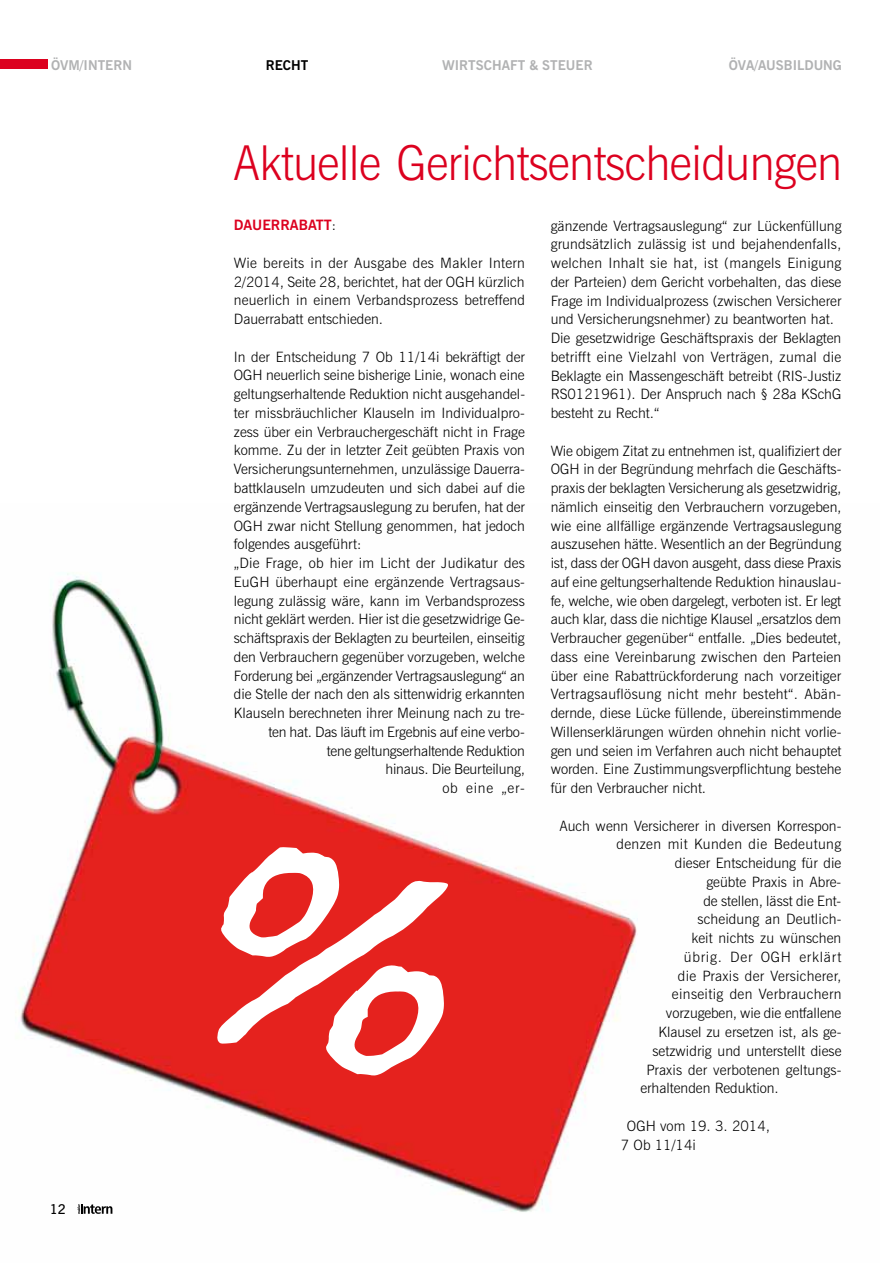
<style>
.page{position:relative;width:893px;height:1263px;background:#fff}
.page>*{position:absolute;margin:0;border:0;box-sizing:border-box;transform-origin:0 0}
.t1{font:300 48px "News Gothic BT";letter-spacing:-.015em;color:#dc011f;scale:.96 1}
.t2{font:300 14.25px/18.8px "News Gothic BT";color:#000;text-align:justify}
.t3{font:300 14.25px "News Gothic BT";letter-spacing:.03em;color:#000}
.t4{font:300 14.25px "News Gothic BT";letter-spacing:.02em;color:#000}
.t5{font:300 14.25px "News Gothic BT";letter-spacing:.025em;color:#000}
.t6{font:300 14.25px "News Gothic BT";letter-spacing:.055em;color:#000}
.t7{font:700 14.25px "News Gothic BT";color:#dc011f}
.t8{font:700 13.5px "News Gothic BT";color:#b1b2b3}
.t9{font:700 13.5px "News Gothic BT";color:#000}
.t10{font:600 13.5px "News Gothic BT";color:#000}
.s1{font-weight:300;color:#000}
</style>
<div class="page">
<img style="left:15px;top:573px;width:623px;height:641px">
<div style="left:0;top:60px;width:48px;height:9px;background:#dc011f"></div>
<svg style="left:77px;top:1204px;width:35px;height:10px"></svg>
<div style="left:186px;top:821px;width:296px;height:284px;background:#e5221e"></div>
<p class="t8" style="left:51px;top:57px;width:82px">ÖVM/INTERN</p>
<p class="t9" style="left:266px;top:57px;width:44px">RECHT</p>
<p class="t8" style="left:442px;top:57px;width:60px">WI RTSCHAF</p>
<p class="t8" style="left:518px;top:57px;width:76px">T &amp; STEUER</p>
<p class="t8" style="left:729px;top:57px;width:64px">ÖVA/AUSBILD</p>
<p class="t8" style="left:814px;top:57px;width:30px">UNG</p>
<p class="t10" style="left:50px;top:1201px;width:18px">12</p>
<h1 class="t1" style="left:233px;top:134px;width:636px">Aktuelle Gerichtsentscheidungen</h1>
<p class="t7" style="left:234px;top:217px;width:104px">DAUERRABATT<span class="s1">:</span></p>
<p class="t2" style="left:234px;top:253px;width:293px">Wie bereits in der Ausgabe des Makler Intern 2/2014, Seite 28, berichtet, hat der OGH kürzlich neuerlich in einem Verbandsprozess betreffend Dauerrabatt entschieden.</p>
<p class="t2" style="left:234px;top:347px;width:293px">In der Entscheidung 7 Ob 11/14i bekräftigt der</p>
<p class="t2" style="left:234px;top:366px;width:292px">OGH neuerlich seine bisherige Linie, wonach eine</p>
<p class="t2" style="left:234px;top:385px;width:293px">geltungserhaltende Reduktion nicht ausgehandel-</p>
<p class="t2" style="left:234px;top:403px;width:292px">ter missbräuchlicher Klauseln im Individualpro-</p>
<p class="t2" style="left:234px;top:422px;width:292px">zess über ein Verbrauchergeschäft nicht in Frage</p>
<p class="t2" style="left:234px;top:441px;width:292px">komme. Zu der in letzter Zeit geübten Praxis von</p>
<p class="t2" style="left:234px;top:460px;width:293px">Versicherungsunternehmen, unzulässige Dauerra-</p>
<p class="t2" style="left:234px;top:478px;width:292px">battklauseln umzudeuten und sich dabei auf die</p>
<p class="t2" style="left:234px;top:497px;width:293px">ergänzende Vertragsauslegung zu berufen, hat der</p>
<p class="t2" style="left:234px;top:516px;width:292px">OGH zwar nicht Stellung genommen, hat jedoch</p>
<p class="t2" style="left:234px;top:535px;width:129px">folgendes ausgeführt:</p>
<p class="t2" style="left:234px;top:553px;width:292px">„Die Frage, ob hier im Licht der Judikatur des</p>
<p class="t2" style="left:234px;top:572px;width:293px">EuGH überhaupt eine ergänzende Vertragsaus-</p>
<p class="t2" style="left:234px;top:591px;width:292px">legung zulässig wäre, kann im Verbandsprozess</p>
<p class="t2" style="left:234px;top:610px;width:292px">nicht geklärt werden. Hier ist die gesetzwidrige Ge-</p>
<p class="t2" style="left:234px;top:628px;width:292px">schäftspraxis der Beklagten zu beurteilen, einseitig</p>
<p class="t2" style="left:234px;top:647px;width:292px">den Verbrauchern gegenüber vorzugeben, welche</p>
<p class="t2" style="left:234px;top:666px;width:292px">Forderung bei „ergänzender Vertragsauslegung“ an</p>
<p class="t2" style="left:234px;top:685px;width:292px">die Stelle der nach den als sittenwidrig erkannten</p>
<p class="t2" style="left:234px;top:703px;width:293px">Klauseln berechneten ihrer Meinung nach zu tre-</p>
<p class="t2" style="left:268px;top:722px;width:258px">ten hat. Das läuft im Ergebnis auf eine verbo-</p>
<p class="t2" style="left:327px;top:741px;width:199px">tene geltungserhaltende Reduktion</p>
<p class="t2" style="left:385px;top:760px;width:141px">hinaus. Die Beurteilung,</p>
<p class="t2" style="left:442px;top:778px;width:84px">ob eine „er-</p>
<p class="t2" style="left:551px;top:216px;width:292px;text-align:left">gänzende Vertragsauslegung“ zur Lückenfüllung grundsätzlich zulässig ist und bejahendenfalls, welchen Inhalt sie hat, ist (mangels Einigung der Parteien) dem Gericht vorbehalten, das diese Frage im Individualprozess (zwischen Versicherer und Versicherungsnehmer) zu beantworten hat.<br>Die gesetzwidrige Geschäftspraxis der Beklagten betrifft eine Vielzahl von Verträgen, zumal die Beklagte ein Massengeschäft betreibt (RIS-Justiz RS0121961). Der Anspruch nach § 28a KSchG besteht zu Recht.“</p>
<p class="t2" style="left:551px;top:441px;width:292px">Wie obigem Zitat zu entnehmen ist, qualifiziert der OGH in der Begründung mehrfach die Geschäfts&shy;praxis der beklagten Versicherung als gesetzwidrig, nämlich einseitig den Verbrauchern vorzugeben, wie eine allfällige ergänzende Vertragsauslegung auszusehen hätte. Wesentlich an der Begründung ist, dass der OGH davon ausgeht, dass diese Praxis auf eine geltungserhaltende Reduktion hinauslau&shy;fe, welche, wie oben dargelegt, verboten ist. Er legt auch klar, dass die nichtige Klausel „ersatzlos dem Verbraucher gegenüber“ entfalle. „Dies bedeutet, dass eine Vereinbarung zwischen den Parteien über eine Rabattrückforderung nach vorzeitiger Vertragsauflösung nicht mehr besteht“. Abän&shy;dernde, diese Lücke füllende, übereinstimmende Willenserklärungen würden ohnehin nicht vorlie&shy;gen und seien im Verfahren auch nicht behauptet worden. Eine Zustimmungsverpflichtung bestehe für den Verbraucher nicht.</p>
<p class="t2" style="left:559px;top:816px;width:283px">Auch wenn Versicherer in diversen Korrespon-</p>
<p class="t3" style="left:616px;top:836px;width:226px">denzen mit Kunden die Bedeutung</p>
<p class="t2" style="left:675px;top:854px;width:168px">dieser Entscheidung für die</p>
<p class="t2" style="left:706px;top:872px;width:136px">geübte Praxis in Abre-</p>
<p class="t2" style="left:703px;top:891px;width:139px">de stellen, lässt die Ent-</p>
<p class="t2" style="left:697px;top:910px;width:146px">scheidung an Deutlich-</p>
<p class="t2" style="left:691px;top:929px;width:151px">keit nichts zu wünschen</p>
<p class="t6" style="left:684px;top:948px;width:159px">übrig. Der OGH erklärt</p>
<p class="t4" style="left:678px;top:967px;width:165px">die Praxis der Versicherer,</p>
<p class="t5" style="left:672px;top:986px;width:171px">einseitig den Verbrauchern</p>
<p class="t2" style="left:666px;top:1004px;width:177px">vorzugeben, wie die entfallene</p>
<p class="t2" style="left:658px;top:1022px;width:184px">Klausel zu ersetzen ist, als ge-</p>
<p class="t2" style="left:652px;top:1041px;width:191px">setzwidrig und unterstellt diese</p>
<p class="t2" style="left:646px;top:1060px;width:196px">Praxis der verbotenen geltungs-</p>
<p class="t2" style="left:640px;top:1079px;width:140px">erhaltenden Reduktion.</p>
<p class="t2" style="left:621px;top:1116px;width:151px;text-indent:6px">OGH vom 19. 3. 2014,<br>7 Ob 11/14i</p>
</div>
